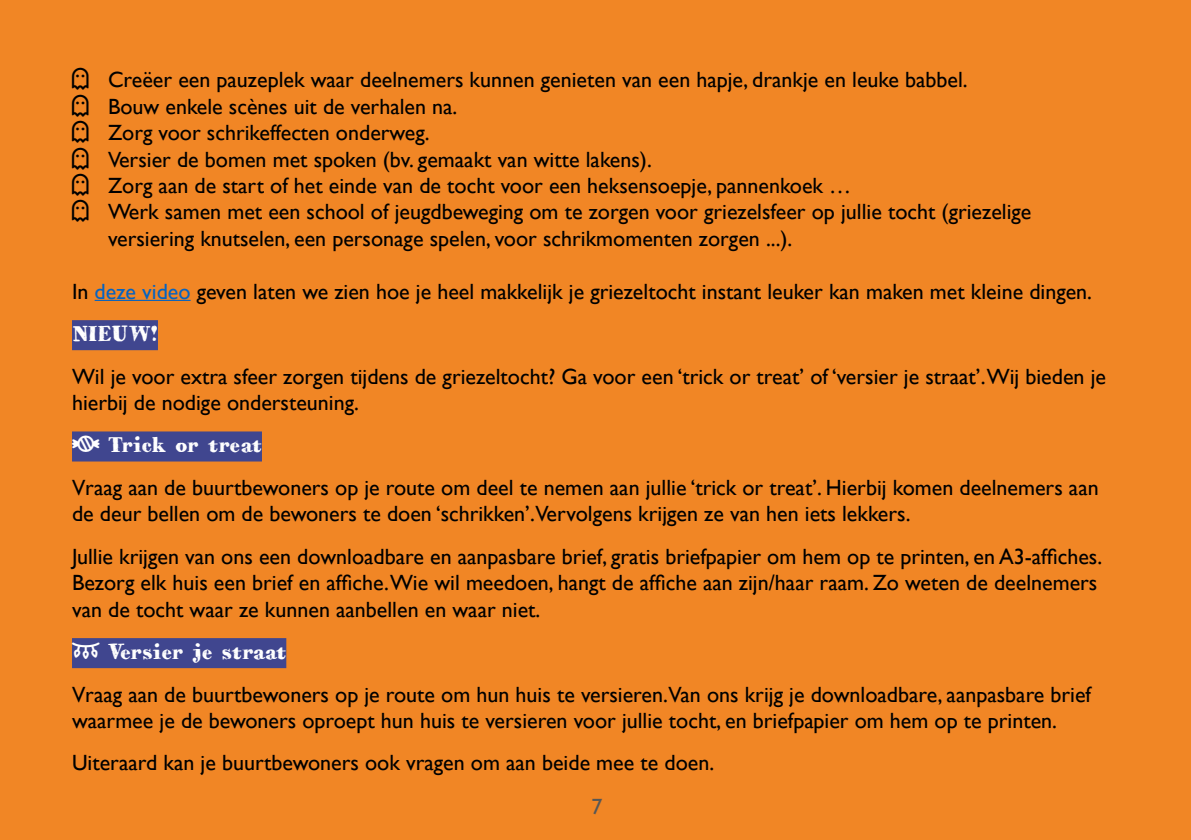
<style>
.page{position:relative;width:1191px;height:840px;background:#fff}
.page>*{position:absolute;margin:0;border:0;box-sizing:border-box;transform-origin:0 0}
.t1{font:22px/26.4px "Gill Sans";color:#000}
.t2{font:22px "HVD Bodedo";letter-spacing:-.015em;color:#fff}
.t3{font:22px "HVD Bodedo";letter-spacing:-.04em;color:#fff}
.t4{font:22px "Gill Sans";color:#575756}
.s1{color:#0563c1}
</style>
<div class="page">
<div style="left:0;top:0;width:1191px;height:839px;background:#f18625"></div>
<hr style="left:95px;top:300px;width:96px;height:1px;background:#0563c1">
<div style="left:72px;top:320px;width:86px;height:30px;background:#40468f"></div>
<div style="left:72px;top:431px;width:190px;height:30px;background:#40468f"></div>
<div style="left:72px;top:637px;width:214px;height:30px;background:#40468f"></div>
<p class="t1" style="left:108px;top:67px;width:925px">Creëer een pauzeplek waar deelnemers kunnen genieten van een hapje, drankje en leuke babbel.<br>Bouw enkele scènes uit de verhalen na.<br>Zorg voor schrikeffecten onderweg.<br>Versier de bomen met spoken (bv. gemaakt van witte lakens).<br>Zorg aan de start of het einde van de tocht voor een heksensoepje, pannenkoek …<br>Werk samen met een school of jeugdbeweging om te zorgen voor griezelsfeer op jullie tocht (griezelige versiering knutselen, een personage spelen, voor schrikmomenten zorgen ...).</p>
<p class="t1" style="left:72px;top:278px;width:1021px">In <span class="s1">deze video</span> geven laten we zien hoe je heel makkelijk je griezeltocht instant leuker kan maken met kleine dingen.</p>
<p class="t2" style="left:72px;top:319px;width:87px">NIEUW!</p>
<p class="t1" style="left:72px;top:363px;width:1035px">Wil je voor extra sfeer zorgen tijdens de griezeltocht? Ga voor een ‘trick or treat’ of ‘versier je straat’.Wij bieden je hierbij de nodige ondersteuning.</p>
<p class="t3" style="left:108px;top:430px;width:156px">Trick or treat</p>
<p class="t1" style="left:72px;top:474px;width:1028px">Vraag aan de buurtbewoners op je route om deel te nemen aan jullie ‘trick or treat’. Hierbij komen deelnemers aan de deur bellen om de bewoners te doen ‘schrikken’.Vervolgens krijgen ze van hen iets lekkers.</p>
<p class="t1" style="left:72px;top:543px;width:1031px">Jullie krijgen van ons een downloadbare en aanpasbare brief, gratis briefpapier om hem op te printen, en A3-affiches.<br>Bezorg elk huis een brief en affiche.Wie wil meedoen, hangt de affiche aan zijn/haar raam. Zo weten de deelnemers van de tocht waar ze kunnen aanbellen en waar niet.</p>
<p class="t2" style="left:72px;top:637px;width:216px">★★ Versier je straat</p>
<p class="t1" style="left:72px;top:681px;width:1020px">Vraag aan de buurtbewoners op je route om hun huis te versieren.Van ons krijg je downloadbare, aanpasbare brief waarmee je de bewoners oproept hun huis te versieren voor jullie tocht, en briefpapier om hem op te printen.</p>
<p class="t1" style="left:72px;top:749px;width:643px">Uiteraard kan je buurtbewoners ook vragen om aan beide mee te doen.</p>
<p class="t4" style="left:591px;top:793px;width:12px">7</p>
</div>
